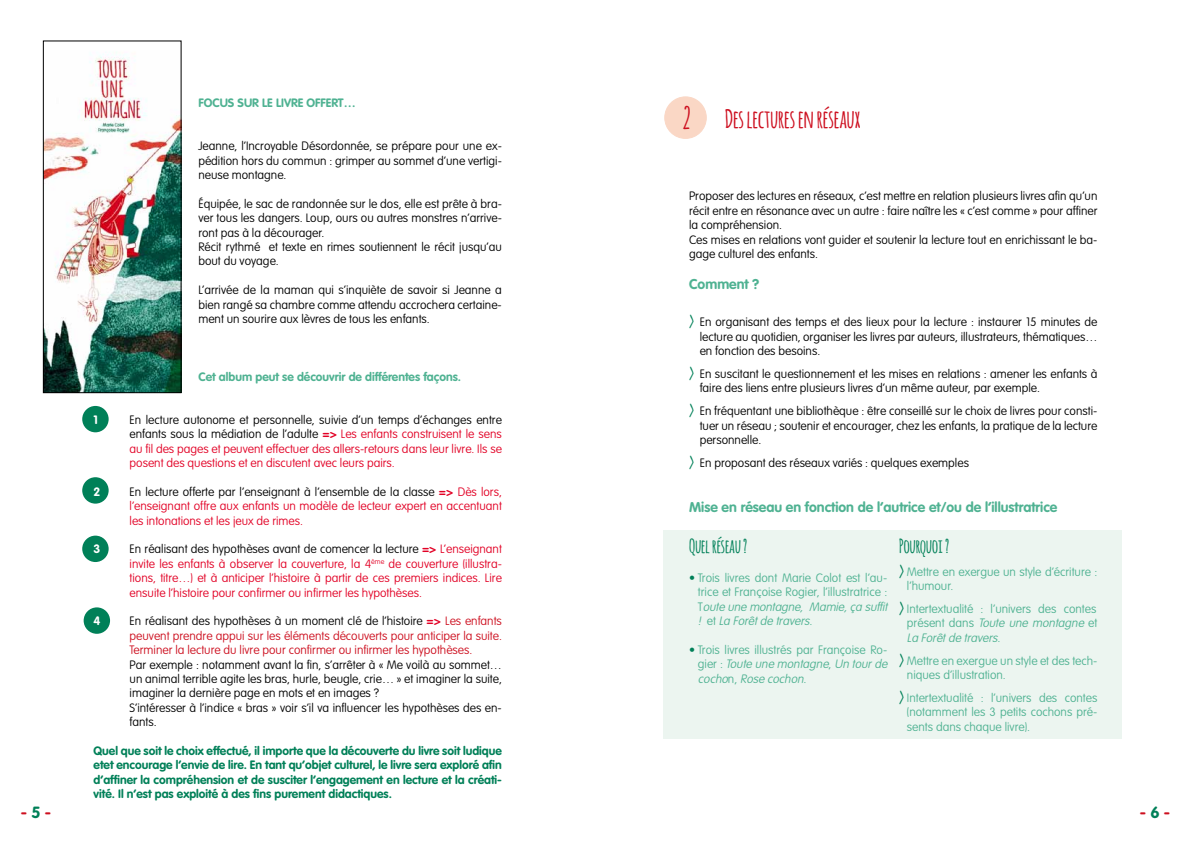
<style>
.page{position:relative;width:1191px;height:842px;background:#fff}
.page>*{position:absolute;margin:0;border:0;box-sizing:border-box;transform-origin:0 0}
.t1{font:700 30px "Amatic";color:#cd0f1f}
.t2{font:700 25px "Amatic";color:#cd0f1f}
.t3{font:700 19px "Amatic";color:#008058}
.t4{font:700 16px "VAG Rounded";color:#cd0f1f}
.t5{font:700 14px "VAG Rounded";color:#4fb292}
.t6{font:100 12px/14.4px "VAG Rounded";color:#000;text-align:justify}
.t7{font:100 12px/14.4px "VAG Rounded";color:#e20025;text-align:justify}
.t8{font:100 12px/14.4px "VAG Rounded";color:#4fb292}
.t9{font:700 12px/14.4px "VAG Rounded";color:#008058;text-align:justify}
.t10{font:100 12px/14.4px "VAG Rounded";color:#cd0f1f;text-align:justify}
.t11{font:700 12px "VAG Rounded";color:#4fb292}
.t12{font:700 12px "VAG Rounded";color:#fff}
.s1{color:#008058}
.s2{color:#000}
.s3{font-weight:700}
.s4{font-weight:700;color:#e20025}
.s5{font-family:"Amatic";font-weight:700;font-size:19px;color:#008058}
.s6{font-style:italic}
</style>
<div class="page">
<div style="left:82px;top:406px;width:27px;height:26px;background:#008058;border-radius:50%"></div>
<div style="left:82px;top:477px;width:27px;height:27px;background:#008058;border-radius:50%"></div>
<div style="left:82px;top:536px;width:27px;height:26px;background:#008058;border-radius:50%"></div>
<div style="left:84px;top:607px;width:26px;height:27px;background:#008058;border-radius:50%"></div>
<img style="left:45px;top:52px;width:134px;height:339px">
<div style="left:43px;top:41px;width:138px;height:352px;border:1px solid #000"></div>
<div style="left:663px;top:530px;width:459px;height:208px;background:#ecf5f0"></div>
<div style="left:665px;top:97px;width:41px;height:41px;background:#fad7c5;border-radius:50%"></div>
<div style="left:664px;top:96px;width:43px;height:43px;border:1px solid #fad7c5;border-radius:50%"></div>
<h3 class="t4" style="left:21px;top:803px;width:32px">- <span class="s1">5</span> -</h3>
<p class="t11" style="left:198px;top:96px;width:159px">FOCUS SUR LE LIVRE OFFERT…</p>
<p class="t6" style="left:198px;top:139px;width:305px">Jeanne, l’Incroyable Désordonnée, se prépare pour une ex&shy;pédition hors du commun : grimper au sommet d’une vertigi&shy;neuse montagne.</p>
<p class="t6" style="left:198px;top:197px;width:305px;text-align:left">Équipée, le sac de randonnée sur le dos, elle est prête à bra&shy;ver tous les dangers. Loup, ours ou autres monstres n’arrive&shy;ront pas à la décourager.<br>Récit rythmé et texte en rimes soutiennent le récit jusqu’au bout du voyage.</p>
<p class="t6" style="left:198px;top:283px;width:305px">L’arrivée de la maman qui s’inquiète de savoir si Jeanne a bien rangé sa chambre comme attendu accrochera certaine&shy;ment un sourire aux lèvres de tous les enfants.</p>
<p class="t11" style="left:198px;top:369px;width:264px">Cet album peut se découvrir de différentes façons.</p>
<p class="t12" style="left:94px;top:412px;width:6px">1</p>
<p class="t7" style="left:130px;top:413px;width:374px"><span class="s2">En lecture autonome et personnelle, suivie d’un temps d’échanges entre enfants sous la médiation de l’adulte</span> <span class="s3">=&gt;</span> Les enfants construisent le sens au fil des pages et peuvent effectuer des allers-retours dans leur livre. Ils se posent des questions et en discutent avec leurs pairs.</p>
<p class="t12" style="left:94px;top:484px;width:8px">2</p>
<p class="t7" style="left:130px;top:485px;width:374px"><span class="s2">En lecture offerte par l’enseignant à l’ensemble de la classe</span> <span class="s3">=&gt;</span> Dès lors, l’enseignant offre aux enfants un modèle de lecteur expert en accentuant les intonations et les jeux de rimes.</p>
<p class="t12" style="left:94px;top:542px;width:8px">3</p>
<p class="t7" style="left:130px;top:542px;width:374px"><span class="s2">En réalisant des hypothèses avant de comencer la lecture</span> <span class="s3">=&gt;</span> L’enseignant invite les enfants à observer la couverture, la 4<sup>ème</sup> de couverture (illustra&shy;tions, titre…) et à anticiper l’histoire à partir de ces premiers indices. Lire ensuite l’histoire pour confirmer ou infirmer les hypothèses.</p>
<p class="t12" style="left:94px;top:614px;width:8px">4</p>
<p class="t10" style="left:130px;top:614px;width:374px"><span class="s2">En réalisant des hypothèses à un moment clé de l’histoire</span> <span class="s4">=&gt;</span> Les enfants peuvent prendre appui sur les éléments découverts pour anticiper la suite.<br>Terminer la lecture du livre pour confirmer ou infirmer les hypothèses.</p>
<p class="t6" style="left:130px;top:658px;width:374px;text-align:left">Par exemple : notamment avant la fin, s’arrêter à « Me voilà au sommet… un animal terrible agite les bras, hurle, beugle, crie… » et imaginer la suite, imaginer la dernière page en mots et en images ?<br>S’intéresser à l’indice « bras » voir s’il va influencer les hypothèses des en&shy;fants.</p>
<p class="t9" style="left:94px;top:744px;width:410px">Quel que soit le choix effectué, il importe que la découverte du livre soit ludique etet encourage l’envie de lire. En tant qu’objet culturel, le livre sera exploré afin d’affiner la compréhension et de susciter l’engagement en lecture et la créati&shy;vité. Il n’est pas exploité à des fins purement didactiques.</p>
<h1 class="t1" style="left:682px;top:97px;width:9px">2</h1>
<h2 class="t2" style="left:725px;top:101px;width:137px">Des lectures en réseaux</h2>
<p class="t6" style="left:689px;top:189px;width:410px;text-align:left">Proposer des lectures en réseaux, c’est mettre en relation plusieurs livres afin qu’un récit entre en résonance avec un autre : faire naître les « c’est comme » pour affiner la compréhension.<br>Ces mises en relations vont guider et soutenir la lecture tout en enrichissant le ba&shy;gage culturel des enfants.</p>
<p class="t5" style="left:689px;top:276px;width:72px">Comment ?</p>
<p class="t6" style="left:699px;top:315px;width:399px;text-indent:-11px"><span class="s5">&gt;</span> En organisant des temps et des lieux pour la lecture : instaurer 15 minutes de lecture au quotidien, organiser les livres par auteurs, illustrateurs, thématiques… en fonction des besoins.</p>
<p class="t6" style="left:699px;top:367px;width:399px;text-indent:-11px"><span class="s5">&gt;</span> En suscitant le questionnement et les mises en relations : amener les enfants à faire des liens entre plusieurs livres d’un même auteur, par exemple.</p>
<p class="t6" style="left:699px;top:404px;width:399px;text-indent:-11px"><span class="s5">&gt;</span> En fréquentant une bibliothèque : être conseillé sur le choix de livres pour consti&shy;tuer un réseau ; soutenir et encourager, chez les enfants, la pratique de la lecture personnelle.</p>
<p class="t6" style="left:689px;top:456px;width:281px"><span class="s5">&gt;</span> En proposant des réseaux variés : quelques exemples</p>
<p class="t5" style="left:689px;top:499px;width:370px">Mise en réseau en fonction de l’autrice et/ou de l’illustratrice</p>
<h3 class="t3" style="left:689px;top:532px;width:60px">Quel réseau ?</h3>
<p class="t8" style="left:698px;top:571px;width:194px;text-indent:-9px"><span class="s1">•</span> Trois livres dont Marie Colot est l’au&shy;trice et Françoise Rogier, l’illustratrice :<br>T <span class="s6">oute une montagne, Mamie,ça suffit !</span> e t <span class="s6">La Forêtde travers.</span></p>
<p class="t8" style="left:698px;top:643px;width:194px;text-indent:-9px"><span class="s1">•</span> Trois livres illustrés par Françoise Ro&shy;g i e r : <span class="s6">Toute une montagne</span>, <span class="s6">Un tourde cocho</span>n , <span class="s6">Rose cochon.</span></p>
<h3 class="t3" style="left:899px;top:532px;width:52px">Pourquoi ?</h3>
<p class="t8" style="left:907px;top:565px;width:192px;text-indent:-8px"><span class="s5">&gt;</span> Mettre en exergue un style d’écriture : l’humour.</p>
<p class="t8" style="left:907px;top:602px;width:192px;text-align:justify;text-indent:-8px"><span class="s5">&gt;</span> Intertextualité : l’univers des contes p rés e n t d a n s <span class="s6">Toute une montagne</span> et <span class="s6">La Forêtde travers.</span></p>
<p class="t8" style="left:907px;top:653px;width:192px;text-indent:-8px"><span class="s5">&gt;</span> Mettre en exergue un style et des tech&shy;niques d’illustration.</p>
<p class="t8" style="left:907px;top:691px;width:192px;text-align:justify;text-indent:-8px"><span class="s5">&gt;</span> Intertextualité : l’univers des contes (notamment les 3 petits cochons pré&shy;sents dans chaque livre).</p>
<h3 class="t4" style="left:1139px;top:803px;width:32px">- <span class="s1">6</span> -</h3>
</div>
